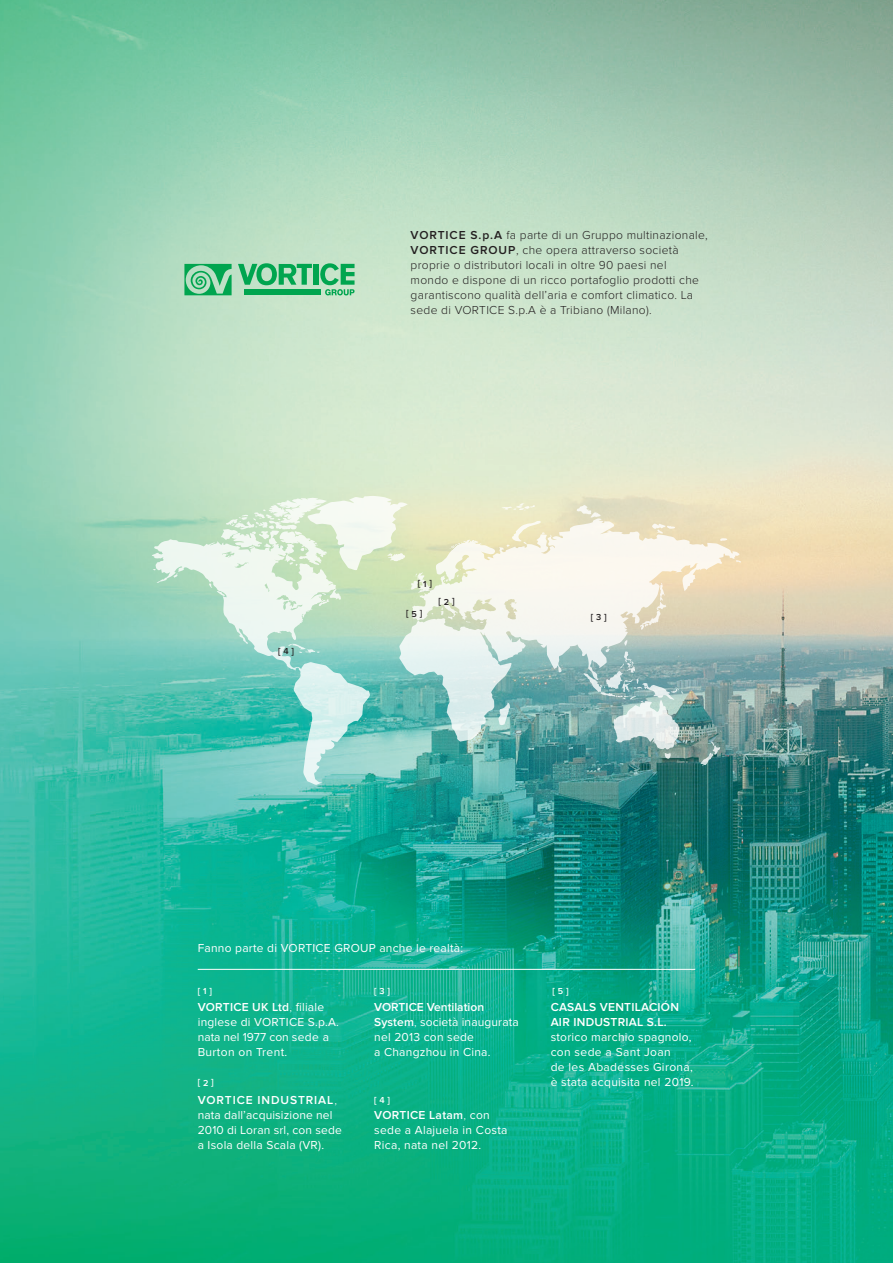
<style>
.page{position:relative;width:893px;height:1263px;background:#fff}
.page>*{position:absolute;margin:0;border:0;box-sizing:border-box;transform-origin:0 0}
.t1{font:12px/15px "Proxima Nova";letter-spacing:.02em;color:#fff}
.t2{font:300 12px/15px "Proxima Nova";letter-spacing:.025em;color:#231f20}
.t3{font:700 9px "Proxima Nova";color:#231f20}
.t4{font:700 9px "Proxima Nova";color:#fff}
.s1{font-weight:600}
.s2{font-weight:300}
</style>
<div class="page">
<img style="left:0;top:0;width:893px;height:1263px">
<svg style="left:152px;top:496px;width:589px;height:289px"></svg>
<div style="left:245px;top:289px;width:76px;height:6px;background:#00a54f"></div>
<svg style="left:238px;top:263px;width:74px;height:22px"></svg>
<div style="left:313px;top:264px;width:5px;height:21px;background:#00a54f"></div>
<svg style="left:320px;top:263px;width:35px;height:32px"></svg>
<svg style="left:184px;top:264px;width:48px;height:31px"></svg>
<hr style="left:198px;top:969px;width:497px;height:1px;background:#fff">
<p class="t2" style="left:411px;top:228px;width:299px"><span class="s1">VORTICE S.p.A</span> fa parte di un Gruppo multinazionale, <span class="s1">VORTICE GROUP</span>, che opera attraverso società proprie o distributori locali in oltre 90 paesi nel<br>mondo e dispone di un ricco portafoglio prodotti che garantiscono qualità dell’aria e comfort climatico. La sede di VORTICE S.p.A è a Tribiano (Milano).</p>
<p class="t3" style="left:418px;top:578px;width:16px">[<span class="s1">1</span>]</p>
<p class="t3" style="left:278px;top:645px;width:17px">[<span class="s1">4</span>]</p>
<p class="t3" style="left:406px;top:608px;width:18px">[<span class="s1">5</span>]</p>
<p class="t3" style="left:438px;top:596px;width:18px">[<span class="s1">2</span>]</p>
<p class="t3" style="left:591px;top:612px;width:17px">[<span class="s1">3</span>]</p>
<p class="t1" style="left:198px;top:941px;width:267px">Fanno parte di VORTICE GROUP anche le realtà:</p>
<p class="t4" style="left:198px;top:986px;width:16px">[<span class="s1">1</span>]</p>
<p class="t1" style="left:198px;top:1000px;width:143px"><span class="s1">VORTICE UK Ltd</span><span class="s2">,</span> filiale inglese di VORTICE S.p.A. nata nel 1977 con sede a<br>Burton on Trent.</p>
<p class="t1" style="left:198px;top:1093px;width:146px"><span class="s1">VORTICE INDUSTRIAL</span><span class="s2">, </span>nata dall’acquisizione nel<br>2010 di Loran srl, con sede a Isola della Scala (VR).</p>
<p class="t4" style="left:198px;top:1077px;width:18px">[<span class="s1">2</span>]</p>
<p class="t4" style="left:374px;top:986px;width:17px">[<span class="s1">3</span>]</p>
<p class="t1" style="left:374px;top:1000px;width:146px"><span class="s1">VORTICE Ventilation<br>System</span><span class="s2">,</span> società inaugurata nel 2013 con sede<br>a Changzhou in Cina.</p>
<p class="t4" style="left:374px;top:1094px;width:17px">[<span class="s1">4</span>]</p>
<p class="t1" style="left:374px;top:1108px;width:135px"><span class="s1">VORTICE Latam</span><span class="s2">,</span> con sede a Alajuela in Costa<br>Rica, nata nel 2012.</p>
<p class="t4" style="left:552px;top:986px;width:18px">[<span class="s1">5</span>]</p>
<p class="t1" style="left:551px;top:1000px;width:144px"><span class="s1">CASALS VENTILACIÓN<br>AIR INDUSTRIAL S.L. </span>storico marchio spagnolo, con sede a Sant Joan<br>de les Abadesses Girona, è stata acquisita nel 2019.</p>
</div>
